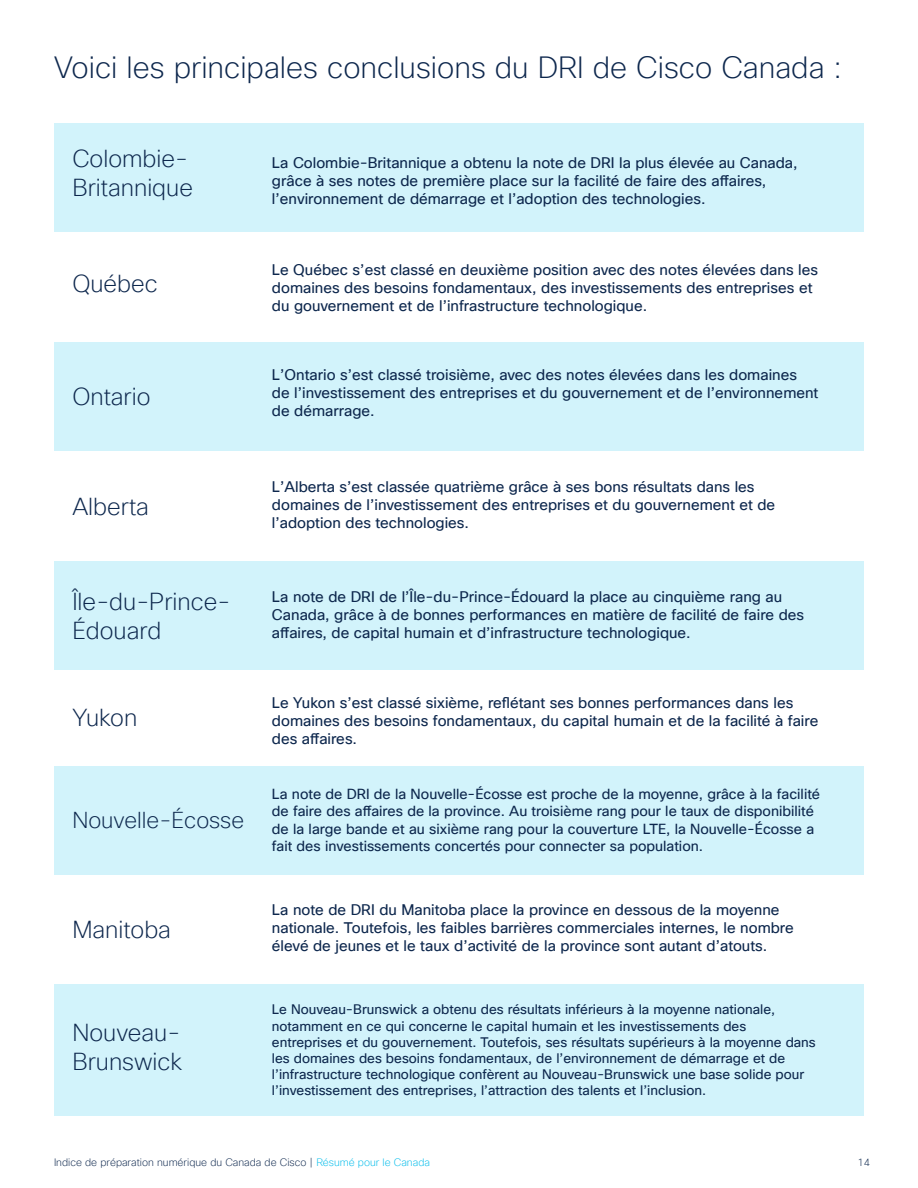
<style>
.page{position:relative;width:918px;height:1188px;background:#fff}
.page>*{position:absolute;margin:0;border:0;box-sizing:border-box;transform-origin:0 0}
.t1{font:200 30px "Cisco Sans TT";color:#0d274d}
.t2{font:200 24px/28.8px "Cisco Sans TT";color:#0d274d}
.t3{font:200 22.5px "Cisco Sans TT";color:#0d274d}
.t4{font:15px/18px "Cisco Sans TT";color:#0d274d}
.t5{font:14.25px/17.1px "Cisco Sans TT";color:#0d274d}
.t6{font:13.5px/16.2px "Cisco Sans TT";color:#0d274d}
.t7{font:200 10.5px "Cisco Sans TT";color:#0d274d}
.s1{color:#00bceb}
</style>
<div class="page">
<div style="left:54px;top:123px;width:810px;height:109px;background:#d2f3fb"></div>
<div style="left:54px;top:984px;width:810px;height:132px;background:#d2f3fb"></div>
<div style="left:54px;top:561px;width:810px;height:109px;background:#d2f3fb"></div>
<div style="left:54px;top:766px;width:810px;height:109px;background:#d2f3fb"></div>
<div style="left:54px;top:342px;width:810px;height:109px;background:#d2f3fb"></div>
<h1 class="t1" style="left:54px;top:48px;width:790px">Voici les principales conclusions du DRI de Cisco Canada :</h1>
<h2 class="t2" style="left:72px;top:145px;width:122px">Colombie-<br>Britannique</h2>
<h2 class="t2" style="left:72px;top:270px;width:87px">Québec</h2>
<h2 class="t2" style="left:72px;top:382px;width:80px">Ontario</h2>
<h2 class="t2" style="left:72px;top:492px;width:78px">Alberta</h2>
<h2 class="t2" style="left:72px;top:588px;width:160px">Île-du-Prince-<br>Édouard</h2>
<h2 class="t2" style="left:72px;top:704px;width:66px">Yukon</h2>
<h3 class="t3" style="left:72px;top:805px;width:173px">Nouvelle-Écosse</h3>
<h2 class="t2" style="left:72px;top:916px;width:100px">Manitoba</h2>
<h2 class="t2" style="left:72px;top:1019px;width:111px">Nouveau-<br>Brunswick</h2>
<p class="t4" style="left:272px;top:155px;width:527px">La Colombie-Britannique a obtenu la note de DRI la plus élevée au Canada, grâce à ses notes de première place sur la facilité de faire des affaires, l’environnement de démarrage et l’adoption des technologies.</p>
<p class="t4" style="left:272px;top:262px;width:548px">Le Québec s’est classé en deuxième position avec des notes élevées dans les domaines des besoins fondamentaux, des investissements des entreprises et du gouvernement et de l’infrastructure technologique.</p>
<p class="t4" style="left:272px;top:367px;width:548px">L’Ontario s’est classé troisième, avec des notes élevées dans les domaines de l’investissement des entreprises et du gouvernement et de l’environnement de démarrage.</p>
<p class="t4" style="left:272px;top:478px;width:505px">L’Alberta s’est classée quatrième grâce à ses bons résultats dans les domaines de l’investissement des entreprises et du gouvernement et de l’adoption des technologies.</p>
<p class="t4" style="left:272px;top:588px;width:534px">La note de DRI de l’Île-du-Prince-Édouard la place au cinquième rang au<br>Canada, grâce à de bonnes performances en matière de facilité de faire des affaires, de capital humain et d’infrastructure technologique.</p>
<p class="t4" style="left:272px;top:695px;width:548px">Le Yukon s’est classé sixième, reflétant ses bonnes performances dans les domaines des besoins fondamentaux, du capital humain et de la facilité à faire des affaires.</p>
<p class="t5" style="left:272px;top:786px;width:550px">La note de DRI de la Nouvelle-Écosse est proche de la moyenne, grâce à la facilité de faire des affaires de la province. Au troisième rang pour le taux de disponibilité de la large bande et au sixième rang pour la couverture LTE, la Nouvelle-Écosse a fait des investissements concertés pour connecter sa population.</p>
<p class="t4" style="left:272px;top:901px;width:523px">La note de DRI du Manitoba place la province en dessous de la moyenne nationale. Toutefois, les faibles barrières commerciales internes, le nombre élevé de jeunes et le taux d’activité de la province sont autant d’atouts.</p>
<p class="t6" style="left:272px;top:1002px;width:545px">Le Nouveau-Brunswick a obtenu des résultats inférieurs à la moyenne nationale, notamment en ce qui concerne le capital humain et les investissements des entreprises et du gouvernement. Toutefois, ses résultats supérieurs à la moyenne dans les domaines des besoins fondamentaux, de l’environnement de démarrage et de l’infrastructure technologique confèrent au Nouveau-Brunswick une base solide pour l’investissement des entreprises, l’attraction des talents et l’inclusion.</p>
<p class="t7" style="left:54px;top:1156px;width:377px">Indice de préparation numérique du Canada de Cisco | <span class="s1">Résumé pour le Canada</span></p>
<p class="t7" style="left:858px;top:1156px;width:14px">14</p>
</div>
